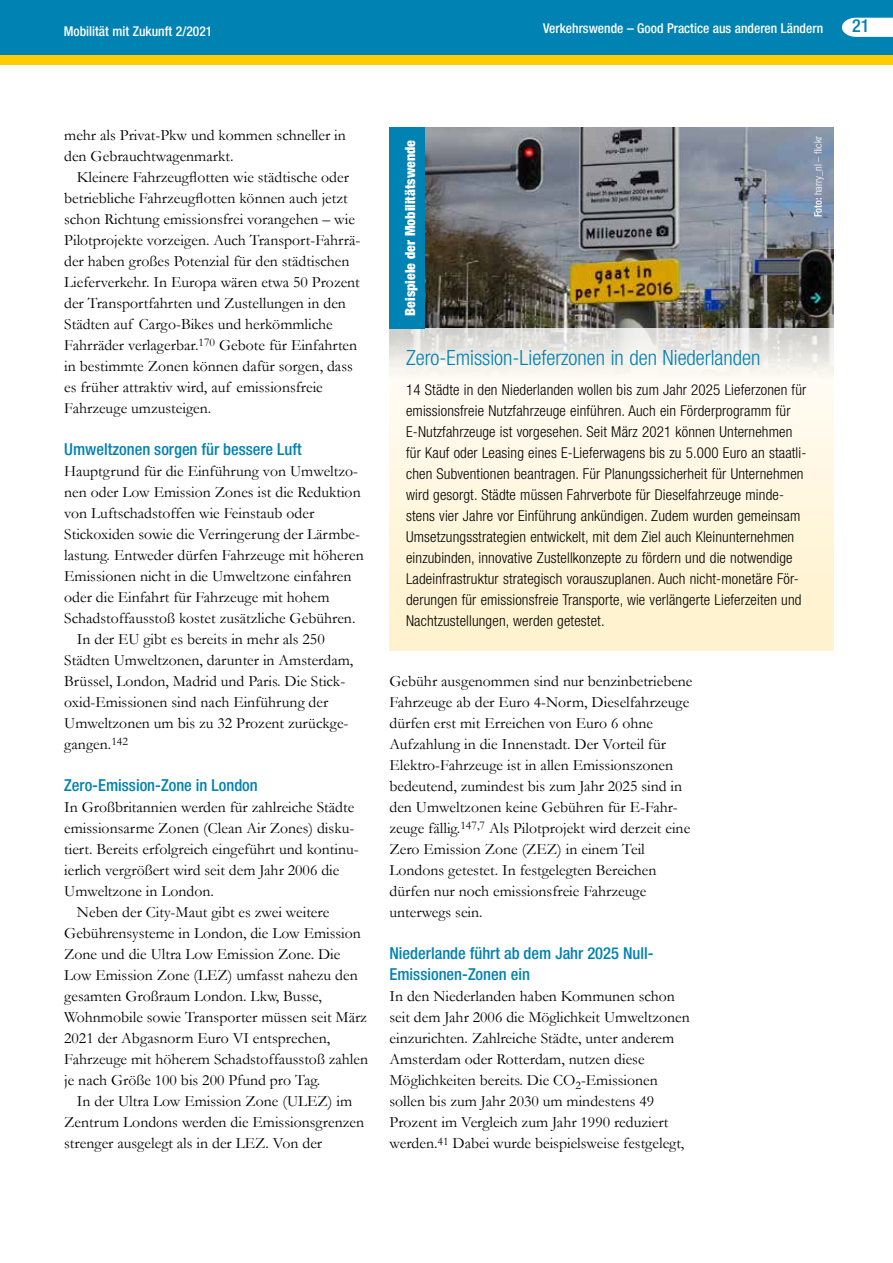
<style>
.page{position:relative;width:893px;height:1263px;background:#fff}
.page>*{position:absolute;margin:0;border:0;box-sizing:border-box;transform-origin:0 0}
.t1{font:300 condensed 21px "Helvetica Neue LT Std";color:#0082b2}
.t2{font:500 condensed 18px "Helvetica Neue LT Std";color:#0082b2}
.t3{font:500 condensed 16.5px/21px "Helvetica Neue LT Std";color:#0082b2}
.t4{font:15.75px/21px "Garamond";color:#000}
.t5{font:300 condensed 15px/21px "Helvetica Neue LT Std";letter-spacing:.01em;color:#000}
.t6{font:900 condensed 13.95px "Helvetica Neue LT Std";color:#fff}
.t7{font:500 condensed 13.5px "Helvetica Neue LT Std";color:#fff}
.t8{font:300 condensed 10.5px "Helvetica Neue LT Std";color:#fff}
.s1{font-weight:500}
</style>
<div class="page">
<div style="left:0;top:0;width:893px;height:55px;background:#0082b2"></div>
<div style="left:0;top:55px;width:893px;height:10px;background:#fc0"></div>
<svg style="left:842px;top:18px;width:51px;height:19px"></svg>
<hr style="left:0;top:328px;width:1px;height:148px;background:#0082b2">
<img style="left:424px;top:127px;width:409px;height:202px">
<svg style="left:389px;top:329px;width:444px;height:322px"></svg>
<div style="left:389px;top:127px;width:35px;height:202px;background:#0082b2"></div>
<p class="t7" style="left:64px;top:23px;width:150px">Mobilität mit Zukunft 2/2021</p>
<p class="t7" style="left:543px;top:20px;width:282px">Verkehrswende – Good Practice aus anderen Ländern</p>
<p class="t2" style="left:852px;top:15px;width:19px">21</p>
<p class="t4" style="left:64px;top:124px;width:283px">mehr als Privat-Pkw und kommen schneller in den Gebrauchtwagenmarkt.</p>
<p class="t4" style="left:64px;top:166px;width:298px;text-indent:13px">Kleinere Fahrzeugflotten wie städtische oder betriebliche Fahrzeugflotten können auch jetzt schon Richtung emissionsfrei vorangehen – wie Pilotprojekte vorzeigen. Auch Transport-Fahrrä&shy;der haben großes Potenzial für den städtischen Lieferverkehr. In Europa wären etwa 50 Prozent der Transportfahrten und Zustellungen in den Städten auf Cargo-Bikes und herkömmliche Fahrräder verlagerbar.<sup>170</sup> Gebote für Einfahrten in bestimmte Zonen können dafür sorgen, dass es früher attraktiv wird, auf emissionsfreie Fahrzeuge umzusteigen.</p>
<p class="t3" style="left:64px;top:439px;width:239px">Umweltzonen sorgen für bessere Luft</p>
<p class="t4" style="left:64px;top:460px;width:295px">Hauptgrund für die Einführung von Umweltzo-</p>
<p class="t4" style="left:64px;top:481px;width:298px">nen oder Low Emission Zones ist die Reduktion</p>
<p class="t4" style="left:64px;top:502px;width:252px">von Luftschadstoffen wie Feinstaub oder</p>
<p class="t4" style="left:64px;top:523px;width:297px">Stickoxiden sowie die Verringerung der Lärmbe-</p>
<p class="t4" style="left:64px;top:544px;width:301px">lastung. Entweder dürfen Fahrzeuge mit höheren</p>
<p class="t4" style="left:64px;top:565px;width:289px">Emissionen nicht in die Umweltzone einfahren</p>
<p class="t4" style="left:64px;top:586px;width:267px">oder die Einfahrt für Fahrzeuge mit hohem</p>
<p class="t4" style="left:64px;top:607px;width:293px">Schadstoffausstoß kostet zusätzliche Gebühren.</p>
<p class="t4" style="left:77px;top:628px;width:249px">In der EU gibt es bereits in mehr als 250</p>
<p class="t4" style="left:64px;top:649px;width:291px">Städten Umweltzonen, darunter in Amsterdam,</p>
<p class="t4" style="left:64px;top:670px;width:281px">Brüssel, London, Madrid und Paris. Die Stick-</p>
<p class="t4" style="left:64px;top:691px;width:266px">oxid-Emissionen sind nach Einführung der</p>
<p class="t4" style="left:64px;top:712px;width:286px">Umweltzonen um bis zu 32 Prozent zurückge-</p>
<p class="t4" style="left:64px;top:733px;width:65px">gangen.<sup>142</sup></p>
<p class="t3" style="left:64px;top:775px;width:195px">Zero-Emission-Zone in London</p>
<p class="t4" style="left:64px;top:796px;width:292px">In Großbritannien werden für zahlreiche Städte</p>
<p class="t4" style="left:64px;top:817px;width:292px">emissionsarme Zonen (Clean Air Zones) disku-</p>
<p class="t4" style="left:64px;top:838px;width:296px">tiert. Bereits erfolgreich eingeführt und kontinu-</p>
<p class="t4" style="left:64px;top:859px;width:277px">ierlich vergrößert wird seit dem Jahr 2006 die</p>
<p class="t4" style="left:64px;top:880px;width:151px">Umweltzone in London.</p>
<p class="t4" style="left:77px;top:901px;width:254px">Neben der City-Maut gibt es zwei weitere</p>
<p class="t4" style="left:64px;top:922px;width:298px">Gebührensysteme in London, die Low Emission</p>
<p class="t4" style="left:64px;top:943px;width:278px">Zone und die Ultra Low Emission Zone. Die</p>
<p class="t4" style="left:64px;top:964px;width:295px">Low Emission Zone (LEZ) umfasst nahezu den</p>
<p class="t4" style="left:64px;top:985px;width:259px">gesamten Großraum London. Lkw, Busse,</p>
<p class="t4" style="left:64px;top:1006px;width:304px">Wohnmobile sowie Transporter müssen seit März</p>
<p class="t4" style="left:64px;top:1027px;width:267px">2021 der Abgasnorm Euro VI entsprechen,</p>
<p class="t4" style="left:64px;top:1048px;width:305px">Fahrzeuge mit höherem Schadstoffausstoß zahlen</p>
<p class="t4" style="left:64px;top:1069px;width:258px">je nach Größe 100 bis 200 Pfund pro Tag.</p>
<p class="t4" style="left:77px;top:1090px;width:277px">In der Ultra Low Emission Zone (ULEZ) im</p>
<p class="t4" style="left:64px;top:1111px;width:301px">Zentrum Londons werden die Emissionsgrenzen</p>
<p class="t4" style="left:64px;top:1132px;width:259px">strenger ausgelegt als in der LEZ. Von der</p>
<p class="t8" style="left:812px;top:217px;width:83px;rotate:-90deg"><span class="s1">Foto:</span> harry_nl – flickr</p>
<p class="t6" style="left:402px;top:316px;width:177px;rotate:-90deg">Beispiele der Mobilitätswende</p>
<h1 class="t1" style="left:406px;top:346px;width:356px">Zero-Emission-Lieferzonen in den Niederlanden</h1>
<p class="t5" style="left:406px;top:379px;width:402px">14 Städte in den Niederlanden wollen bis zum Jahr 2025 Lieferzonen für emissionsfreie Nutzfahrzeuge einführen. Auch ein Förderprogramm für E-Nutzfahrzeuge ist vorgesehen. Seit März 2021 können Unternehmen für Kauf oder Leasing eines E-Lieferwagens bis zu 5.000 Euro an staatli&shy;chen Subventionen beantragen. Für Planungssicherheit für Unternehmen wird gesorgt. Städte müssen Fahrverbote für Dieselfahrzeuge minde&shy;stens vier Jahre vor Einführung ankündigen. Zudem wurden gemeinsam Umsetzungsstrategien entwickelt, mit dem Ziel auch Kleinunternehmen einzubinden, innovative Zustellkonzepte zu fördern und die notwendige Ladeinfrastruktur strategisch vorauszuplanen. Auch nicht-monetäre För&shy;derungen für emissionsfreie Transporte, wie verlängerte Lieferzeiten und Nachtzustellungen, werden getestet.</p>
<p class="t4" style="left:389px;top:670px;width:305px">Gebühr ausgenommen sind nur benzinbetriebene Fahrzeuge ab der Euro 4-Norm, Dieselfahrzeuge dürfen erst mit Erreichen von Euro 6 ohne Aufzahlung in die Innenstadt. Der Vorteil für Elektro-Fahrzeuge ist in allen Emissionszonen bedeutend, zumindest bis zum Jahr 2025 sind in den Umweltzonen keine Gebühren für E-Fahr&shy;zeuge fällig.<sup>147,7</sup> Als Pilotprojekt wird derzeit eine Zero Emission Zone (ZEZ) in einem Teil Londons getestet. In festgelegten Bereichen dürfen nur noch emissionsfreie Fahrzeuge unterwegs sein.</p>
<p class="t3" style="left:389px;top:943px;width:266px">Niederlande führt ab dem Jahr 2025 Null-<br>Emissionen-Zonen ein</p>
<p class="t4" style="left:389px;top:985px;width:302px">In den Niederlanden haben Kommunen schon seit dem Jahr 2006 die Möglichkeit Umweltzonen einzurichten. Zahlreiche Städte, unter anderem Amsterdam oder Rotterdam, nutzen diese Möglichkeiten bereits. Die CO<sub>2</sub>-Emissionen sollen bis zum Jahr 2030 um mindestens 49<br>Prozent im Vergleich zum Jahr 1990 reduziert werden.<sup>41</sup> Dabei wurde beispielsweise festgelegt,</p>
</div>
